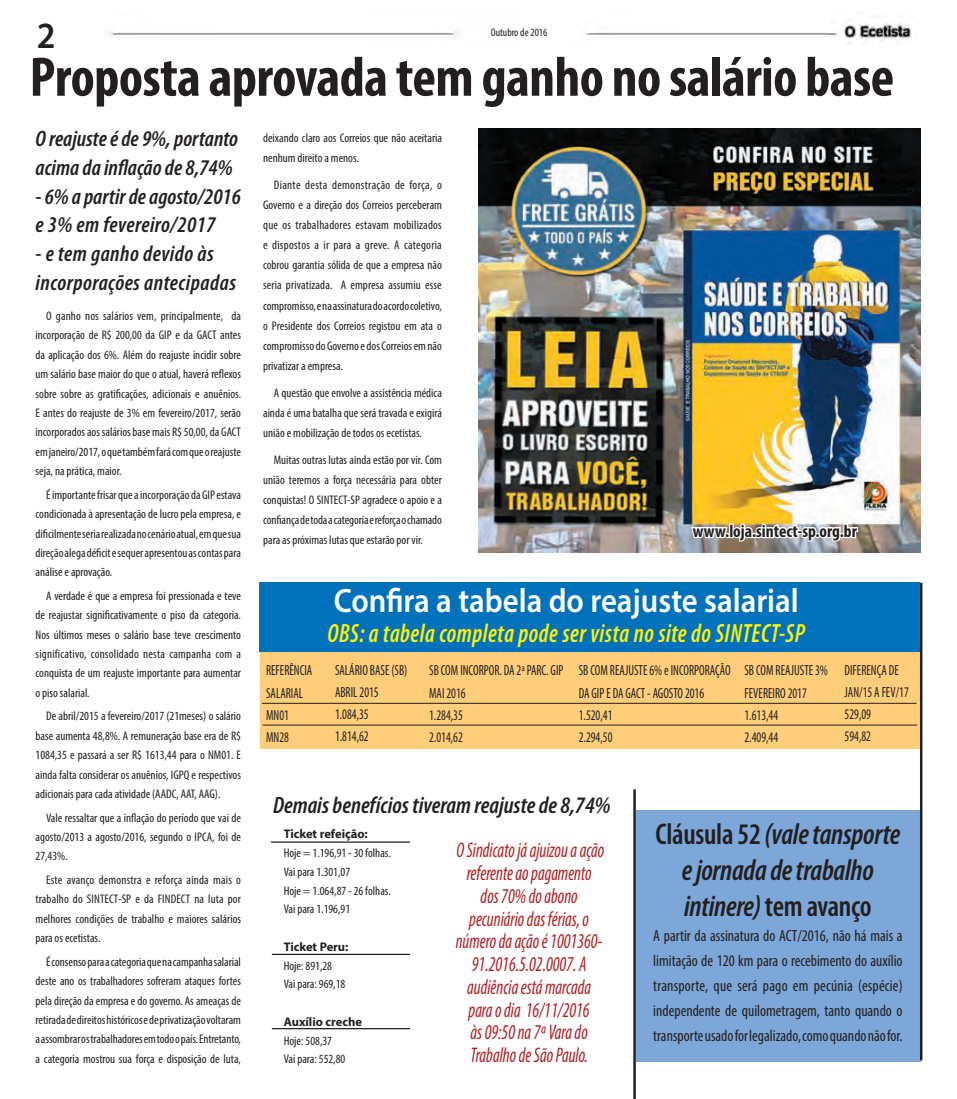
<style>
.page{position:relative;width:957px;height:1099px;background:#fff}
.page>*{position:absolute;margin:0;border:0;box-sizing:border-box;transform-origin:0 0}
.t1{font:700 condensed 56.25px "Myriad Pro";letter-spacing:-.01em;color:#231f20}
.t2{font:600 37.12px "Myriad Pro";color:#231f20;scale:.94 1}
.t3{font:600 33.88px "Myriad Pro";color:#fff;scale:.91 1}
.t4{font:italic 600 condensed 30px/36px "Myriad Pro";letter-spacing:-.01em;color:#231f20;text-align:center;scale:.96 1}
.t5{font:italic 600 condensed 26.5px "Myriad Pro";letter-spacing:.02em;color:#fff101;scale:.91 1}
.t6{font:italic 600 condensed 23.75px "Myriad Pro";color:#231f20}
.t7{font:italic 600 condensed 22.5px/28.8px "Myriad Pro";letter-spacing:.01em;color:#231f20}
.t8{font:italic condensed 21.25px/22.8px "Myriad Pro";color:#af1e22;text-align:center;scale:.82 1}
.t9{font:700 condensed 17.5px "Myriad Pro";color:#231f20}
.t10{font:condensed 16.25px/25px "Myriad Pro";color:#231f20;text-align:justify}
.t11{font:condensed 14.75px/22.1px "Myriad Pro";color:#231f20;scale:.85 1}
.t12{font:condensed 12.5px/19.4px "Myriad Pro";color:#231f20;text-align:justify}
.t13{font:700 12.5px "Myriad Pro";color:#231f20}
.t14{font:condensed 11px "Myriad Pro";color:#231f20}
.s1{font-style:normal}
</style>
<div class="page">
<hr style="left:633px;top:789px;width:3px;height:309px;background:#231f20">
<div style="left:636px;top:810px;width:284px;height:251px;background:#7ca7d8"></div>
<img style="left:108px;top:19px;width:807px;height:25px">
<hr style="left:271px;top:841px;width:139px;height:1px;background:#231f20">
<hr style="left:272px;top:953px;width:138px;height:2px;background:#231f20">
<hr style="left:272px;top:1028px;width:138px;height:1px;background:#231f20">
<img style="left:478px;top:128px;width:442px;height:424px">
<div style="left:260px;top:650px;width:660px;height:98px;background:#fece7a"></div>
<div style="left:260px;top:582px;width:659px;height:69px;background:#0072bc"></div>
<hr style="left:262px;top:703px;width:654px;height:1px;background:#231f20">
<hr style="left:262px;top:724px;width:655px;height:1px;background:#231f20">
<hr style="left:920px;top:582px;width:2px;height:478px;background:#231f20">
<img style="left:690px;top:483px;width:169px;height:70px">
<h2 class="t2" style="left:37px;top:12px;width:21px">2</h2>
<p class="t14" style="left:491px;top:26px;width:58px">Outubro de 2016</p>
<h1 class="t1" style="left:30px;top:42px;width:866px">Proposta aprovada tem ganho no salário base</h1>
<h3 class="t7" style="left:36px;top:124px;width:204px">O reajuste é de 9%, portanto acima da inflação de 8,74%</h3>
<h3 class="t7" style="left:36px;top:181px;width:207px">- 6% a partir de agosto/2016 e 3% em fevereiro/2017</h3>
<h3 class="t7" style="left:36px;top:239px;width:202px">- e tem ganho devido às incorporações antecipadas</h3>
<p class="t12" style="left:36px;top:306px;width:207px;text-indent:11px">O ganho nos salários vem, principalmente, da incorporação de R$ 200,00 da GIP e da GACT antes da aplicação dos 6%. Além do reajuste incidir sobre um salário base maior do que o atual, haverá reflexos sobre sobre as gratificações, adicionais e anuênios.<br>E antes do reajuste de 3% em fevereiro/2017, serão incorporados aos salários base mais R$ 50,00, da GACT em janeiro/2017, o que também fará com que o reajuste seja, na prática, maior.</p>
<p class="t12" style="left:36px;top:485px;width:207px;text-indent:11px">É importante frisar que a incorporação da GIP estava condicionada à apresentação de lucro pela empresa, e dificilmente seria realizada no cenário atual, em que sua direção alega déficit e sequer apresentou as contas para análise e aprovação.</p>
<p class="t12" style="left:36px;top:586px;width:207px;text-indent:11px">A verdade é que a empresa foi pressionada e teve de reajustar significativamente o piso da categoria.<br>Nos últimos meses o salário base teve crescimento significativo, consolidado nesta campanha com a conquista de um reajuste importante para aumentar o piso salarial.</p>
<p class="t12" style="left:36px;top:706px;width:207px;text-indent:11px">De abril/2015 a fevereiro/2017 (21meses) o salário base aumenta 48,8%. A remuneração base era de R$ 1084,35 e passará a ser R$ 1613,44 para o NM01. E ainda falta considerar os anuênios, IGPQ e respectivos adicionais para cada atividade (AADC, AAT, AAG).</p>
<p class="t12" style="left:36px;top:807px;width:207px;text-indent:11px">Vale ressaltar que a inflação do período que vai de agosto/2013 a agosto/2016, segundo o IPCA, foi de 27,43%.</p>
<p class="t12" style="left:36px;top:870px;width:207px;text-indent:11px">Este avanço demonstra e reforça ainda mais o trabalho do SINTECT-SP e da FINDECT na luta por melhores condições de trabalho e maiores salários para os ecetistas.</p>
<p class="t12" style="left:36px;top:951px;width:207px;text-indent:11px">É consenso para a categoria que na campanha salarial deste ano os trabalhadores sofreram ataques fortes pela direção da empresa e do governo. As ameaças de retirada de direitos históricos e de privatização voltaram a assombrar os trabalhadores em todo o país. Entretanto, a categoria mostrou sua força e disposição de luta,</p>
<p class="t12" style="left:263px;top:128px;width:180px;line-height:20px">deixando claro aos Correios que não aceitaria nenhum direito a menos.</p>
<p class="t12" style="left:263px;top:175px;width:180px;line-height:20px;text-indent:11px">Diante desta demonstração de força, o Governo e a direção dos Correios perceberam que os trabalhadores estavam mobilizados e dispostos a ir para a greve. A categoria cobrou garantia sólida de que a empresa não seria privatizada. A empresa assumiu esse compromisso, e na assinatura do acordo coletivo, o Presidente dos Correios registou em ata o compromisso do Governo e dos Correios em não privatizar a empresa.</p>
<p class="t12" style="left:263px;top:382px;width:180px;line-height:20px;text-indent:11px">A questão que envolve a assistência médica ainda é uma batalha que será travada e exigirá união e mobilização de todos os ecetistas.</p>
<p class="t12" style="left:263px;top:449px;width:180px;line-height:20px;text-indent:11px">Muitas outras lutas ainda estão por vir. Com união teremos a força necessária para obter conquistas! O SINTECT-SP agradece o apoio e a confiança de toda a categoria e reforça o chamado para as próximas lutas que estarão por vir.</p>
<h3 class="t9" style="left:693px;top:520px;width:166px">www.loja.sintect-sp.org.br</h3>
<h3 class="t3" style="left:334px;top:579px;width:512px">Confira a tabela do reajuste salarial</h3>
<h3 class="t5" style="left:327px;top:616px;width:526px">OBS: a tabela completa pode ser vista no site do SINTECT-SP</h3>
<p class="t11" style="left:335px;top:658px;width:87px">SALÁRIO BASE (SB)<br>ABRIL 2015<br>1.084,35<br>1.814,62</p>
<p class="t11" style="left:266px;top:659px;width:56px">REFERÊNCIA<br>SALARIAL<br>MN01<br>MN28</p>
<p class="t11" style="left:429px;top:659px;width:160px">SB COM INCORPOR. DA 2ª PARC. GIP<br>MAI 2016<br>1.284,35<br>2.014,62</p>
<p class="t11" style="left:579px;top:659px;width:180px">SB COM REAJUSTE 6% e INCORPORAÇÃO<br>DA GIP E DA GACT - AGOSTO 2016<br>1.520,41<br>2.294,50</p>
<p class="t11" style="left:744px;top:659px;width:100px">SB COM REAJUSTE 3%<br>FEVEREIRO 2017<br>1.613,44<br>2.409,44</p>
<p class="t11" style="left:844px;top:658px;width:77px">DIFERENÇA DE<br>JAN/15 A FEV/17<br>529,09<br>594,82</p>
<h3 class="t6" style="left:273px;top:790px;width:339px">Demais benefícios tiveram reajuste de 8,74%</h3>
<p class="t13" style="left:284px;top:826px;width:86px">Ticket refeição:</p>
<p class="t12" style="left:284px;top:843px;width:108px;line-height:18.8px;text-align:left">Hoje = 1.196,91 - 30 folhas.<br>Vai para 1.301,07<br>Hoje = 1.064,87 - 26 folhas.<br>Vai para 1.196,91</p>
<p class="t13" style="left:284px;top:938px;width:66px">Ticket Peru:</p>
<p class="t12" style="left:284px;top:956px;width:63px;line-height:18.8px">Hoje: 891,28<br>Vai para: 969,18</p>
<p class="t13" style="left:284px;top:1013px;width:80px">Auxílio creche</p>
<p class="t12" style="left:284px;top:1031px;width:63px;line-height:18.8px">Hoje: 508,37<br>Vai para: 552,80</p>
<h3 class="t8" style="left:456px;top:838px;width:182px">O Sindicato já ajuizou a ação referente ao pagamento<br>dos 70% do abono pecuniário das férias, o número da ação é 1001360-<br>91.2016.5.02.0007. A audiência está marcada para o dia 16/11/2016<br>às 09:50 na 7ª Vara do<br>Trabalho de São Paulo.</h3>
<h3 class="t4" style="left:655px;top:815px;width:256px"><span class="s1">Cláusula 52</span> (vale tansporte e jornada de trabalho intinere) <span class="s1">tem avanço</span></h3>
<p class="t10" style="left:653px;top:923px;width:251px">A partir da assinatura do ACT/2016, não há mais a limitação de 120 km para o recebimento do auxílio transporte, que será pago em pecúnia (espécie) independente de quilometragem, tanto quando o transporte usado for legalizado, como quando não for.</p>
</div>
